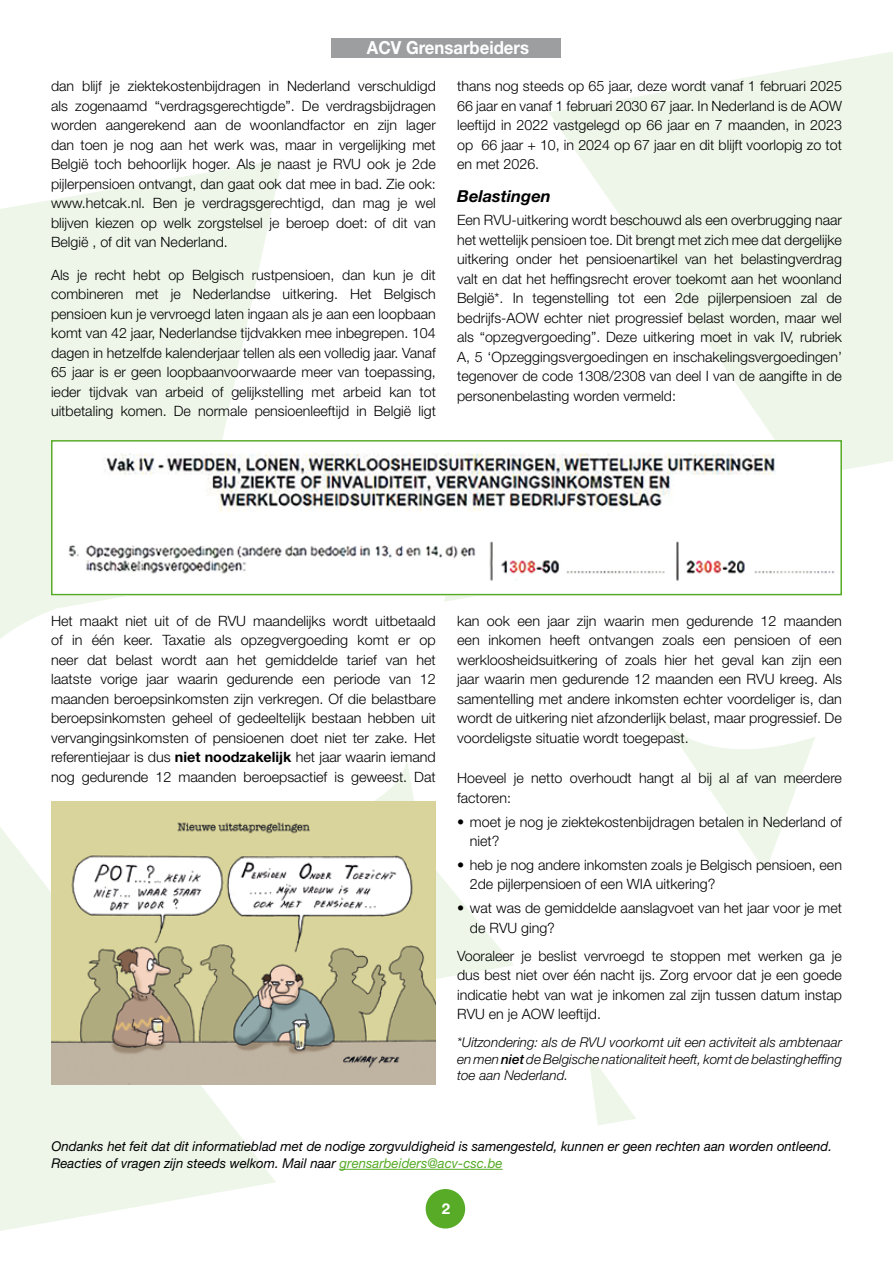
<style>
.page{position:relative;width:893px;height:1263px;background:#fff}
.page>*{position:absolute;margin:0;border:0;box-sizing:border-box;transform-origin:0 0}
.t1{font:700 18px "Helvetica Neue LT Std";color:#fff;scale:.93 1}
.t2{font:italic 700 16.5px "Helvetica Neue LT Std";color:#000}
.t3{font:700 15px "Helvetica Neue LT Std";color:#fff}
.t4{font:300 14.25px/19.5px "Helvetica Neue LT Std";color:#000;text-align:justify}
.t5{font:italic 13.5px/16.5px "Helvetica Neue LT Std";color:#000}
.t6{font:italic 300 13.5px/16.5px "Helvetica Neue LT Std";color:#000;text-align:justify}
.s1{font-weight:700}
.s2{font-weight:500}
.s3{color:#57ab27}
</style>
<div class="page">
<div style="left:331px;top:38px;width:230px;height:19px;background:#9c9e9f"></div>
<svg style="left:0;top:159px;width:283px;height:1072px;fill:#eef6e9"></svg>
<svg style="left:444px;top:595px;width:119px;height:7px"></svg>
<svg style="left:314px;top:758px;width:199px;height:221px"></svg>
<svg style="left:660px;top:716px;width:155px;height:155px"></svg>
<svg style="left:588px;top:1052px;width:48px;height:73px"></svg>
<svg style="left:548px;top:52px;width:345px;height:418px;fill:#eef6e9"></svg>
<div style="left:425px;top:1188px;width:41px;height:41px;background:#57ab27;border-radius:50%"></div>
<div style="left:424px;top:1187px;width:43px;height:43px;border:2px solid #fff;border-radius:50%"></div>
<img style="left:54px;top:443px;width:785px;height:149px">
<div style="left:51px;top:440px;width:791px;height:155px;border:2px solid #57ab27"></div>
<hr style="left:340px;top:1169px;width:163px;height:1px;background:#57ab27">
<img style="left:51px;top:802px;width:385px;height:282px">
<p class="t1" style="left:367px;top:37px;width:176px">ACV Grensarbeiders</p>
<p class="t4" style="left:51px;top:76px;width:386px">dan blijf je ziektekostenbijdragen in Nederland verschuldigd als zogenaamd “verdragsgerechtigde”. De verdragsbijdragen worden aangerekend aan de woonlandfactor en zijn lager dan toen je nog aan het werk was, maar in vergelijking met België toch behoorlijk hoger. Als je naast je RVU ook je 2de pijlerpensioen ontvangt, dan gaat ook dat mee in bad. Zie ook: www.hetcak.nl. Ben je verdragsgerechtigd, dan mag je wel blijven kiezen op welk zorgstelsel je beroep doet: of dit van België , of dit van Nederland.</p>
<p class="t4" style="left:51px;top:264px;width:386px">Als je recht hebt op Belgisch rustpensioen, dan kun je dit combineren met je Nederlandse uitkering. Het Belgisch pensioen kun je vervroegd laten ingaan als je aan een loopbaan komt van 42 jaar, Nederlandse tijdvakken mee inbegrepen. 104 dagen in hetzelfde kalenderjaar tellen als een volledig jaar. Vanaf 65 jaar is er geen loopbaanvoorwaarde meer van toepassing, ieder tijdvak van arbeid of gelijkstelling met arbeid kan tot uitbetaling komen. De normale pensioenleeftijd in België ligt</p>
<p class="t4" style="left:457px;top:76px;width:386px">thans nog steeds op 65 jaar, deze wordt vanaf 1 februari 2025<br>66 jaar en vanaf 1 februari 2030 67 jaar. In Nederland is de AOW leeftijd in 2022 vastgelegd op 66 jaar en 7 maanden, in 2023 op 66 jaar + 10, in 2024 op 67 jaar en dit blijft voorlopig zo tot en met 2026.</p>
<p class="t2" style="left:457px;top:185px;width:95px">Belastingen</p>
<p class="t4" style="left:457px;top:210px;width:386px">Een RVU-uitkering wordt beschouwd als een overbrugging naar het wettelijk pensioen toe. Dit brengt met zich mee dat dergelijke uitkering onder het pensioenartikel van het belastingverdrag valt en dat het heffingsrecht erover toekomt aan het woonland België*. In tegenstelling tot een 2de pijlerpensioen zal de bedrijfs-AOW echter niet progressief belast worden, maar wel als “opzegvergoeding”. Deze uitkering moet in vak IV, rubriek A, 5 ‘Opzeggingsvergoedingen en inschakelingsvergoedingen’ tegenover de code 1308/2308 van deel I van de aangifte in de personenbelasting worden vermeld:</p>
<p class="t4" style="left:51px;top:610px;width:386px">Het maakt niet uit of de RVU maandelijks wordt uitbetaald of in één keer. Taxatie als opzegvergoeding komt er op neer dat belast wordt aan het gemiddelde tarief van het laatste vorige jaar waarin gedurende een periode van 12 maanden beroepsinkomsten zijn verkregen. Of die belastbare beroepsinkomsten geheel of gedeeltelijk bestaan hebben uit vervangingsinkomsten of pensioenen doet niet ter zake. Het referentiejaar is dus <span class="s1">niet noodzakelijk</span> het jaar waarin iemand nog gedurende 12 maanden beroepsactief is geweest. Dat</p>
<p class="t4" style="left:457px;top:610px;width:386px">kan ook een jaar zijn waarin men gedurende 12 maanden een inkomen heeft ontvangen zoals een pensioen of een werkloosheidsuitkering of zoals hier het geval kan zijn een jaar waarin men gedurende 12 maanden een RVU kreeg. Als samentelling met andere inkomsten echter voordeliger is, dan wordt de uitkering niet afzonderlijk belast, maar progressief. De voordeligste situatie wordt toegepast.</p>
<p class="t4" style="left:457px;top:768px;width:386px">Hoeveel je netto overhoudt hangt al bij al af van meerdere factoren:</p>
<p class="t4" style="left:470px;top:811px;width:374px;text-indent:-13px">• moet je nog je ziektekostenbijdragen betalen in Nederland of niet?</p>
<p class="t4" style="left:470px;top:855px;width:374px;text-indent:-13px">• heb je nog andere inkomsten zoals je Belgisch pensioen, een<br>2de pijlerpensioen of een WIA uitkering?</p>
<p class="t4" style="left:470px;top:898px;width:374px;text-indent:-13px">• wat was de gemiddelde aanslagvoet van het jaar voor je met de RVU ging?</p>
<p class="t4" style="left:457px;top:945px;width:386px">Vooraleer je beslist vervroegd te stoppen met werken ga je dus best niet over één nacht ijs. Zorg ervoor dat je een goede indicatie hebt van wat je inkomen zal zijn tussen datum instap RVU en je AOW leeftijd.</p>
<p class="t6" style="left:457px;top:1034px;width:386px">*Uitzondering: als de RVU voorkomt uit een activiteit als ambtenaar en men <span class="s2">niet</span> de Belgische nationaliteit heeft, komt de belastingheffing toe aan Nederland.</p>
<p class="t5" style="left:51px;top:1138px;width:782px">Ondanks het feit dat dit informatieblad met de nodige zorgvuldigheid is samengesteld, kunnen er geen rechten aan worden ontleend.<br>Reacties of vragen zijn steeds welkom. Mail naar <span class="s3">grensarbeiders@acv-csc.be</span></p>
<p class="t3" style="left:442px;top:1199px;width:10px">2</p>
</div>
